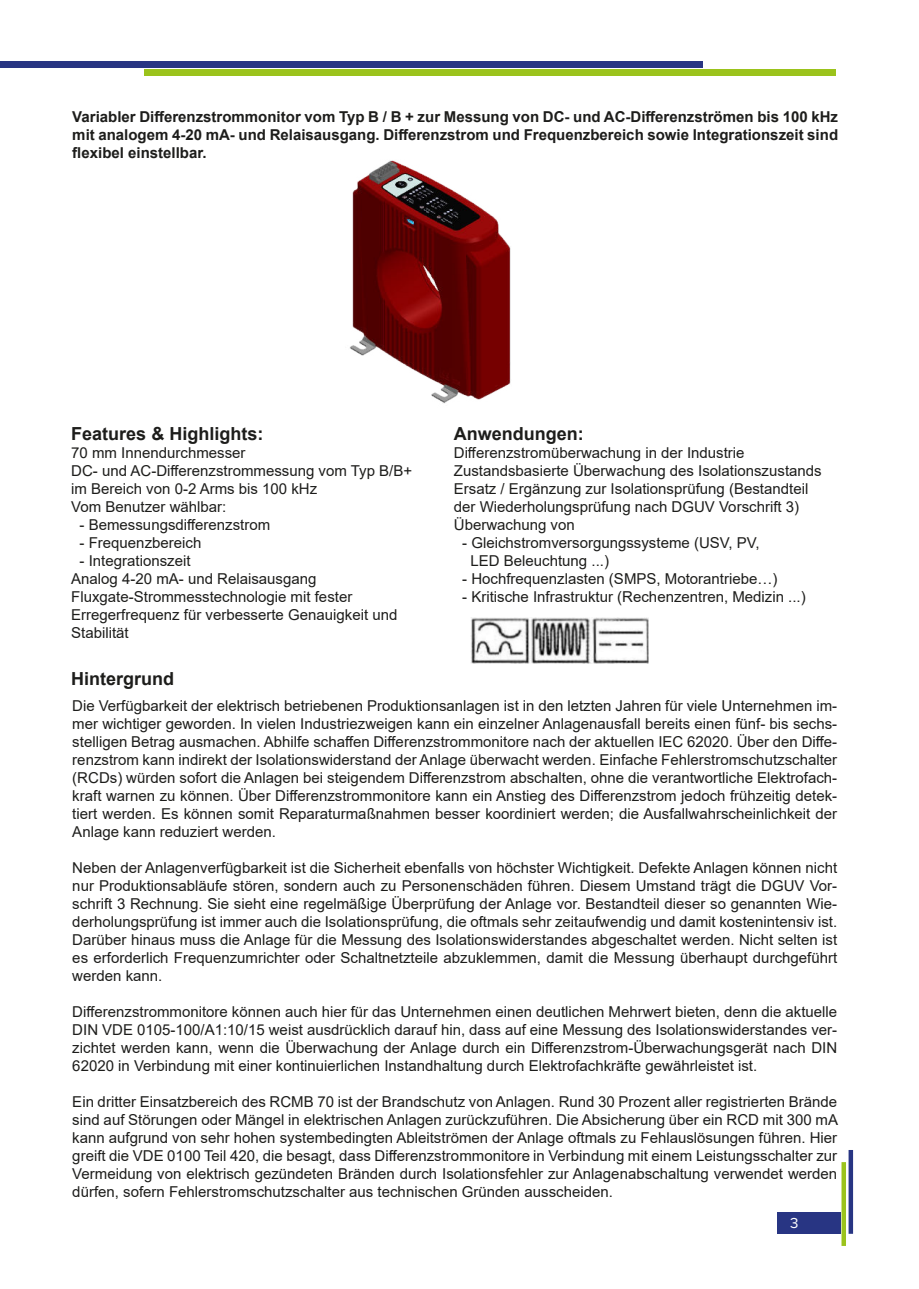
<style>
.page{position:relative;width:919px;height:1289px;background:#fff}
.page>*{position:absolute;margin:0;border:0;box-sizing:border-box;transform-origin:0 0}
.t1{font:700 18px "Arial";color:#1d1d1b}
.t2{font:15px/18px "Arial";color:#1d1d1b}
.t3{font:700 15px/18px "Arial";color:#1d1d1b;text-align:justify}
.t4{font:15px "Proxima Nova";color:#fff}
.t5{font:13.2px "Arial";color:#1d1d1b}
</style>
<div class="page">
<div style="left:0;top:62px;width:12px;height:6px;background:#283583"></div>
<div style="left:12px;top:62px;width:691px;height:6px;background:#283583"></div>
<div style="left:144px;top:69px;width:692px;height:7px;background:#9bc31c"></div>
<svg style="left:841px;top:1162px;width:4px;height:83px"></svg>
<div style="left:848px;top:1149px;width:5px;height:84px;background:#283583"></div>
<div style="left:777px;top:1212px;width:64px;height:21px;background:#283583"></div>
<img style="left:471px;top:617px;width:178px;height:47px">
<img style="left:350px;top:160px;width:161px;height:244px">
<p class="t3" style="left:72px;top:108px;width:767px">Variabler Differenzstrommonitor vom Typ B / B + zur Messung von DC- und AC-Differenzströmen bis 100 kHz mit analogem 4-20 mA- und Relaisausgang. Differenzstrom und Frequenzbereich sowie Integrationszeit sind flexibel einstellbar.</p>
<p class="t1" style="left:71px;top:421px;width:194px">Features &amp; Highlights:</p>
<p class="t2" style="left:71px;top:444px;width:342px">70 mm Innendurchmesser<br>DC- und AC-Differenzstrommessung vom Typ B/B+ im Bereich von 0-2 Arms bis 100 kHz<br>Vom Benutzer wählbar:</p>
<p class="t2" style="left:80px;top:515px;width:192px">- Bemessungsdifferenzstrom</p>
<p class="t2" style="left:80px;top:533px;width:123px">- Frequenzbereich</p>
<p class="t2" style="left:71px;top:551px;width:327px;text-indent:8px">- Integrationszeit<br>Analog 4-20 mA- und Relaisausgang<br>Fluxgate-Strommesstechnologie mit fester<br>Erregerfrequenz für verbesserte Genauigkeit und<br>Stabilität</p>
<p class="t1" style="left:71px;top:672px;width:104px">Hintergrund</p>
<p class="t1" style="left:454px;top:421px;width:131px">Anwendungen:</p>
<p class="t2" style="left:454px;top:443px;width:369px">Differenzstromüberwachung in der Industrie Zustandsbasierte Überwachung des Isolationszustands Ersatz / Ergänzung zur Isolationsprüfung (Bestandteil der Wiederholungsprüfung nach DGUV Vorschrift 3)<br>Überwachung von</p>
<p class="t2" style="left:470px;top:533px;width:290px;text-indent:-8px">- Gleichstromversorgungssysteme (USV, PV,<br>LED Beleuchtung ...)</p>
<p class="t2" style="left:462px;top:569px;width:317px">- Hochfrequenzlasten (SMPS, Motorantriebe…)</p>
<p class="t2" style="left:462px;top:587px;width:345px">- Kritische Infrastruktur (Rechenzentren, Medizin ...)</p>
<p class="t5" style="left:479px;top:479px;width:9px">e</p>
<p class="t2" style="left:72px;top:696px;width:766px;text-align:justify">Die Verfügbarkeit der elektrisch betriebenen Produktionsanlagen ist in den letzten Jahren für viele Unternehmen im&shy;mer wichtiger geworden. In vielen Industriezweigen kann ein einzelner Anlagenausfall bereits einen fünf- bis sechs&shy;stelligen Betrag ausmachen. Abhilfe schaffen Differenzstrommonitore nach der aktuellen IEC 62020. Über den Diffe&shy;renzstrom kann indirekt der Isolationswiderstand der Anlage überwacht werden. Einfache Fehlerstromschutzschalter (RCDs) würden sofort die Anlagen bei steigendem Differenzstrom abschalten, ohne die verantwortliche Elektrofach&shy;kraft warnen zu können. Über Differenzstrommonitore kann ein Anstieg des Differenzstrom jedoch frühzeitig detek&shy;tiert werden. Es können somit Reparaturmaßnahmen besser koordiniert werden; die Ausfallwahrscheinlichkeit der Anlage kann reduziert werden.</p>
<p class="t2" style="left:72px;top:858px;width:766px;text-align:justify">Neben der Anlagenverfügbarkeit ist die Sicherheit ebenfalls von höchster Wichtigkeit. Defekte Anlagen können nicht nur Produktionsabläufe stören, sondern auch zu Personenschäden führen. Diesem Umstand trägt die DGUV Vor&shy;schrift 3 Rechnung. Sie sieht eine regelmäßige Überprüfung der Anlage vor. Bestandteil dieser so genannten Wie&shy;derholungsprüfung ist immer auch die Isolationsprüfung, die oftmals sehr zeitaufwendig und damit kostenintensiv ist.<br>Darüber hinaus muss die Anlage für die Messung des Isolationswiderstandes abgeschaltet werden. Nicht selten ist es erforderlich Frequenzumrichter oder Schaltnetzteile abzuklemmen, damit die Messung überhaupt durchgeführt werden kann.</p>
<p class="t2" style="left:72px;top:1002px;width:766px;text-align:justify">Differenzstrommonitore können auch hier für das Unternehmen einen deutlichen Mehrwert bieten, denn die aktuelle DIN VDE 0105-100/A1:10/15 weist ausdrücklich darauf hin, dass auf eine Messung des Isolationswiderstandes ver&shy;zichtet werden kann, wenn die Überwachung der Anlage durch ein Differenzstrom-Überwachungsgerät nach DIN 62020 in Verbindung mit einer kontinuierlichen Instandhaltung durch Elektrofachkräfte gewährleistet ist.</p>
<p class="t2" style="left:72px;top:1092px;width:767px;text-align:justify">Ein dritter Einsatzbereich des RCMB 70 ist der Brandschutz von Anlagen. Rund 30 Prozent aller registrierten Brände sind auf Störungen oder Mängel in elektrischen Anlagen zurückzuführen. Die Absicherung über ein RCD mit 300 mA kann aufgrund von sehr hohen systembedingten Ableitströmen der Anlage oftmals zu Fehlauslösungen führen. Hier greift die VDE 0100 Teil 420, die besagt, dass Differenzstrommonitore in Verbindung mit einem Leistungsschalter zur Vermeidung von elektrisch gezündeten Bränden durch Isolationsfehler zur Anlagenabschaltung verwendet werden dürfen, sofern Fehlerstromschutzschalter aus technischen Gründen ausscheiden.</p>
<p class="t4" style="left:790px;top:1216px;width:10px">3</p>
</div>
